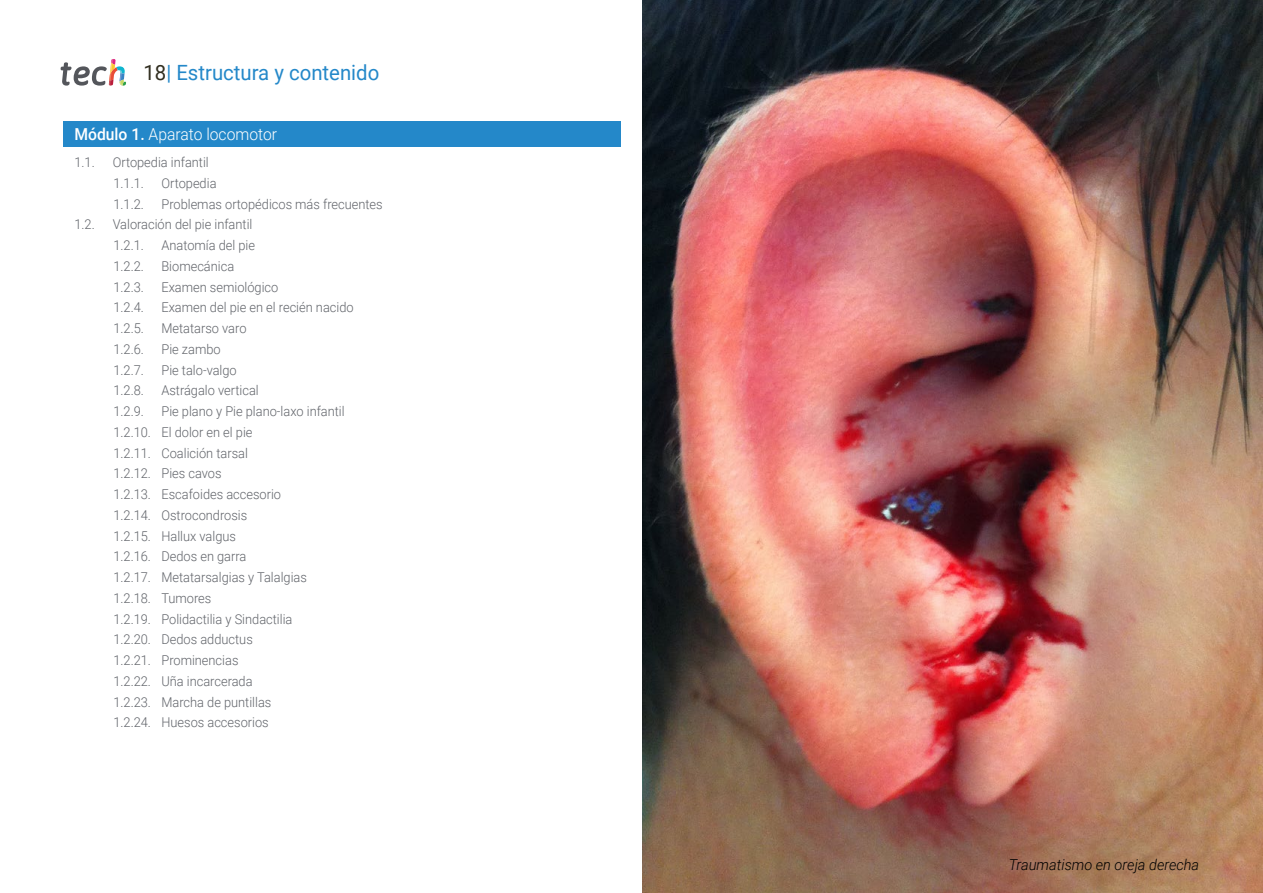
<style>
.page{position:relative;width:1263px;height:893px;background:#fff}
.page>*{position:absolute;margin:0;border:0;box-sizing:border-box;transform-origin:0 0}
.t1{font:21px "Roboto";color:#2488c9}
.t2{font:300 16.5px "Roboto";color:#fff;scale:.95 1}
.t3{font:italic 300 15px "Roboto";color:#000}
.t4{font:300 13.5px/20.7px "Roboto";color:#61646a;scale:.95 1}
.s1{color:#312e20}
.s2{font-weight:500}
</style>
<div class="page">
<div style="left:63px;top:121px;width:558px;height:25px;background:#2488c9"></div>
<img style="left:642px;top:0;width:621px;height:893px">
<svg style="left:61px;top:59px;width:65px;height:27px"></svg>
<h1 class="t1" style="left:144px;top:57px;width:237px"><span class="s1">18</span>| Estructura y contenido</h1>
<p class="t2" style="left:74px;top:123px;width:215px"><span class="s2">Módulo 1.</span> Aparato locomotor</p>
<p class="t4" style="left:74px;top:151px;width:23px">1.1.</p>
<p class="t4" style="left:113px;top:151px;width:103px">Ortopedia infantil<br>1.1.1.</p>
<p class="t4" style="left:161px;top:172px;width:60px">Ortopedia</p>
<p class="t4" style="left:113px;top:193px;width:34px">1.1.2.</p>
<p class="t4" style="left:161px;top:193px;width:234px">Problemas ortopédicos más frecuentes</p>
<p class="t4" style="left:74px;top:214px;width:23px">1.2.</p>
<p class="t4" style="left:113px;top:214px;width:149px">Valoración del pie infantil<br>1.2.1.</p>
<p class="t4" style="left:161px;top:234px;width:100px">Anatomía del pie</p>
<p class="t4" style="left:113px;top:255px;width:34px">1.2.2.</p>
<p class="t4" style="left:161px;top:255px;width:78px">Biomecánica</p>
<p class="t4" style="left:113px;top:276px;width:34px">1.2.3.</p>
<p class="t4" style="left:161px;top:276px;width:125px">Examen semiológico</p>
<p class="t4" style="left:113px;top:297px;width:34px">1.2.4.</p>
<p class="t4" style="left:161px;top:297px;width:204px">Examen del pie en el recién nacido</p>
<p class="t4" style="left:113px;top:317px;width:34px">1.2.5.</p>
<p class="t4" style="left:161px;top:317px;width:91px">Metatarso varo</p>
<p class="t4" style="left:113px;top:338px;width:34px">1.2.6.</p>
<p class="t4" style="left:161px;top:338px;width:64px">Pie zambo</p>
<p class="t4" style="left:113px;top:359px;width:34px">1.2.7.</p>
<p class="t4" style="left:161px;top:359px;width:81px">Pie talo-valgo</p>
<p class="t4" style="left:113px;top:380px;width:34px">1.2.8.</p>
<p class="t4" style="left:161px;top:380px;width:104px">Astrágalo vertical</p>
<p class="t4" style="left:113px;top:400px;width:34px">1.2.9.</p>
<p class="t4" style="left:113px;top:400px;width:245px;text-indent:48px">Pie plano y Pie plano-laxo infantil<br>1.2.10. El dolor en el pie<br>1.2.11. Coalición tarsal<br>1.2.12. Pies cavos<br>1.2.13. Escafoides accesorio<br>1.2.14. Ostrocondrosis<br>1.2.15. Hallux valgus<br>1.2.16. Dedos en garra<br>1.2.17. Metatarsalgias y Talalgias<br>1.2.18. Tumores<br>1.2.19. Polidactilia y Sindactilia<br>1.2.20. Dedos adductus<br>1.2.21. Prominencias<br>1.2.22. Uña incarcerada<br>1.2.23. Marcha de puntillas<br>1.2.24. Huesos accesorios</p>
<p class="t3" style="left:1009px;top:854px;width:192px">Traumatismo en oreja derecha</p>
</div>
